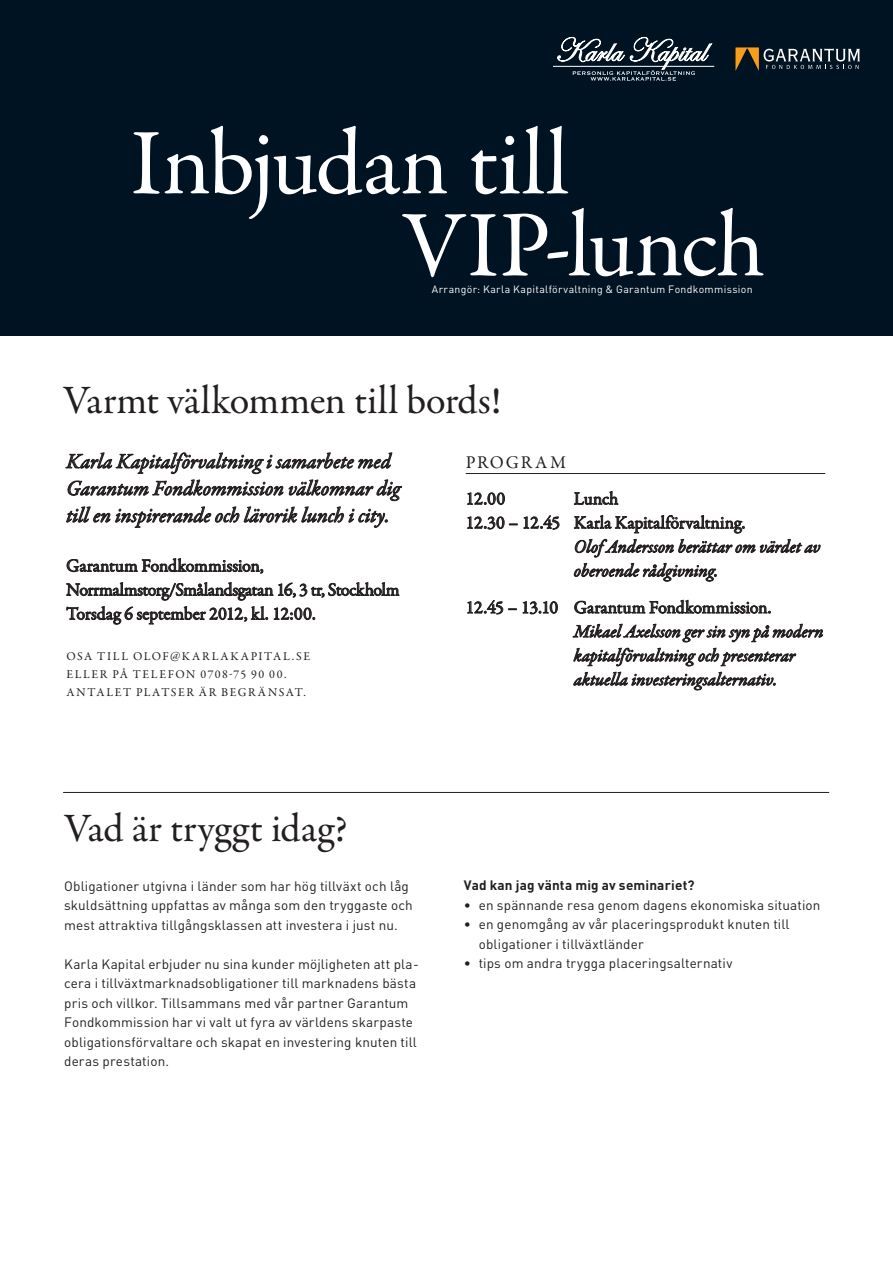
<style>
.page{position:relative;width:893px;height:1263px;background:#fff}
.page>*{position:absolute;margin:0;border:0;box-sizing:border-box;transform-origin:0 0}
.t1{font:94.5px "Garamond Premr Pro";letter-spacing:-.01em;color:#fff}
.t2{font:40.5px "Garamond Premr Pro";color:#231f20}
.t3{font:italic 21px "Garamond Premr Pro";color:#231f20}
.t4{font:italic 18px/24px "Garamond Premr Pro";color:#231f20}
.t5{font:18px "Garamond Premr Pro";letter-spacing:-.01em;color:#231f20}
.t6{font:18px "Garamond Premr Pro";letter-spacing:.11em;color:#231f20}
.t7{font:13.5px/19.5px "DINOT";letter-spacing:.01em;color:#231f20}
.t8{font:700 13.5px "DINOT";letter-spacing:.01em;color:#231f20}
.t9{font:12px/18px "Garamond Premr Pro";letter-spacing:.13em;color:#231f20}
.t10{font:10.5px "DINOT";letter-spacing:.03em;color:#fff}
.s1{font-style:normal}
</style>
<div class="page">
<div style="left:0;top:0;width:893px;height:336px;background:#001322"></div>
<svg style="left:557px;top:37px;width:155px;height:44px"></svg>
<hr style="left:553px;top:66px;width:161px;height:1px;background:#fff">
<svg style="left:735px;top:47px;width:125px;height:24px"></svg>
<hr style="left:63px;top:792px;width:766px;height:1px;background:#231f20">
<svg style="left:66px;top:453px;width:326px;height:21px"></svg>
<svg style="left:68px;top:480px;width:215px;height:15px"></svg>
<svg style="left:289px;top:480px;width:113px;height:21px"></svg>
<svg style="left:67px;top:507px;width:43px;height:15px"></svg>
<svg style="left:116px;top:507px;width:271px;height:20px"></svg>
<svg style="left:67px;top:558px;width:196px;height:15px"></svg>
<svg style="left:67px;top:582px;width:332px;height:18px"></svg>
<svg style="left:67px;top:606px;width:201px;height:18px"></svg>
<svg style="left:274px;top:608px;width:41px;height:12px"></svg>
<hr style="left:466px;top:473px;width:359px;height:1px;background:#231f20">
<svg style="left:467px;top:493px;width:38px;height:11px"></svg>
<svg style="left:574px;top:491px;width:44px;height:13px"></svg>
<svg style="left:467px;top:517px;width:50px;height:12px"></svg>
<svg style="left:524px;top:516px;width:35px;height:13px"></svg>
<svg style="left:574px;top:515px;width:170px;height:18px"></svg>
<svg style="left:575px;top:539px;width:98px;height:18px"></svg>
<svg style="left:679px;top:539px;width:141px;height:14px"></svg>
<svg style="left:574px;top:563px;width:142px;height:18px"></svg>
<svg style="left:467px;top:600px;width:50px;height:14px"></svg>
<svg style="left:523px;top:601px;width:34px;height:13px"></svg>
<svg style="left:575px;top:600px;width:195px;height:13px"></svg>
<svg style="left:573px;top:624px;width:250px;height:18px"></svg>
<svg style="left:574px;top:648px;width:222px;height:18px"></svg>
<svg style="left:574px;top:672px;width:201px;height:18px"></svg>
<p class="t1" style="left:130px;top:106px;width:440px">Inbjudan till</p>
<p class="t1" style="left:402px;top:188px;width:364px">VIP-lunch</p>
<p class="t10" style="left:432px;top:282px;width:322px">Arrangör: Karla Kapitalförvaltning &amp; Garantum Fondkommission</p>
<p class="t2" style="left:63px;top:375px;width:440px">Varmt välkommen till bords!</p>
<p class="t3" style="left:66px;top:448px;width:326px">Karla Kapitalförvaltning i samarbete med</p>
<p class="t3" style="left:66px;top:475px;width:336px">Garantum Fondkommission välkomnar dig</p>
<p class="t3" style="left:66px;top:502px;width:325px">till en inspirerande och lärorik lunch i city.</p>
<p class="t5" style="left:66px;top:555px;width:199px">Garantum Fondkommission,</p>
<p class="t5" style="left:66px;top:579px;width:335px">Norrmalmstorg/Smålandsgatan 16, 3 tr, Stockholm</p>
<p class="t5" style="left:66px;top:603px;width:251px">Torsdag 6 september 2012, kl. 12:00.</p>
<p class="t9" style="left:66px;top:647px;width:245px">OSA TILL OLOF@KARLAKAPITAL.SE<br>ELLER PÅ TELEFON 0708-75 90 00.</p>
<p class="t9" style="left:66px;top:683px;width:241px">ANTALET PLATSER ÄR BEGRÄNSAT.</p>
<p class="t6" style="left:466px;top:451px;width:102px">PROGRAM</p>
<p class="t5" style="left:466px;top:488px;width:41px">12.00</p>
<p class="t5" style="left:574px;top:488px;width:46px">Lunch</p>
<p class="t4" style="left:574px;top:512px;width:248px;text-indent:-108px"><span class="s1">12.30 – 12.45 Karla Kapitalförvaltning.<br></span>Olof Andersson berättar om värdet av oberoende rådgivning.</p>
<p class="t4" style="left:574px;top:596px;width:251px;text-indent:-108px"><span class="s1">12.45 – 13.10 Garantum Fondkommission.<br></span>Mikael Axelsson ger sin syn på modern kapitalförvaltning och presenterar aktuella investeringsalternativ.</p>
<p class="t2" style="left:64px;top:804px;width:285px">Vad är tryggt idag?</p>
<p class="t7" style="left:64px;top:876px;width:350px">Obligationer utgivna i länder som har hög tillväxt och låg skuldsättning uppfattas av många som den tryggaste och mest attraktiva tillgångsklassen att investera i just nu.</p>
<p class="t7" style="left:64px;top:954px;width:356px">Karla Kapital erbjuder nu sina kunder möjligheten att pla&shy;cera i tillväxtmarknadsobligationer till marknadens bästa pris och villkor. Tillsammans med vår partner Garantum Fondkommission har vi valt ut fyra av världens skarpaste obligationsförvaltare och skapat en investering knuten till deras prestation.</p>
<p class="t8" style="left:464px;top:877px;width:232px">Vad kan jag vänta mig av seminariet?</p>
<p class="t7" style="left:464px;top:895px;width:358px">• en spännande resa genom dagens ekonomiska situation</p>
<p class="t7" style="left:464px;top:914px;width:327px">• en genomgång av vår placeringsprodukt knuten till</p>
<p class="t7" style="left:479px;top:934px;width:167px">obligationer i tillväxtländer</p>
<p class="t7" style="left:464px;top:953px;width:270px">• tips om andra trygga placeringsalternativ</p>
</div>
